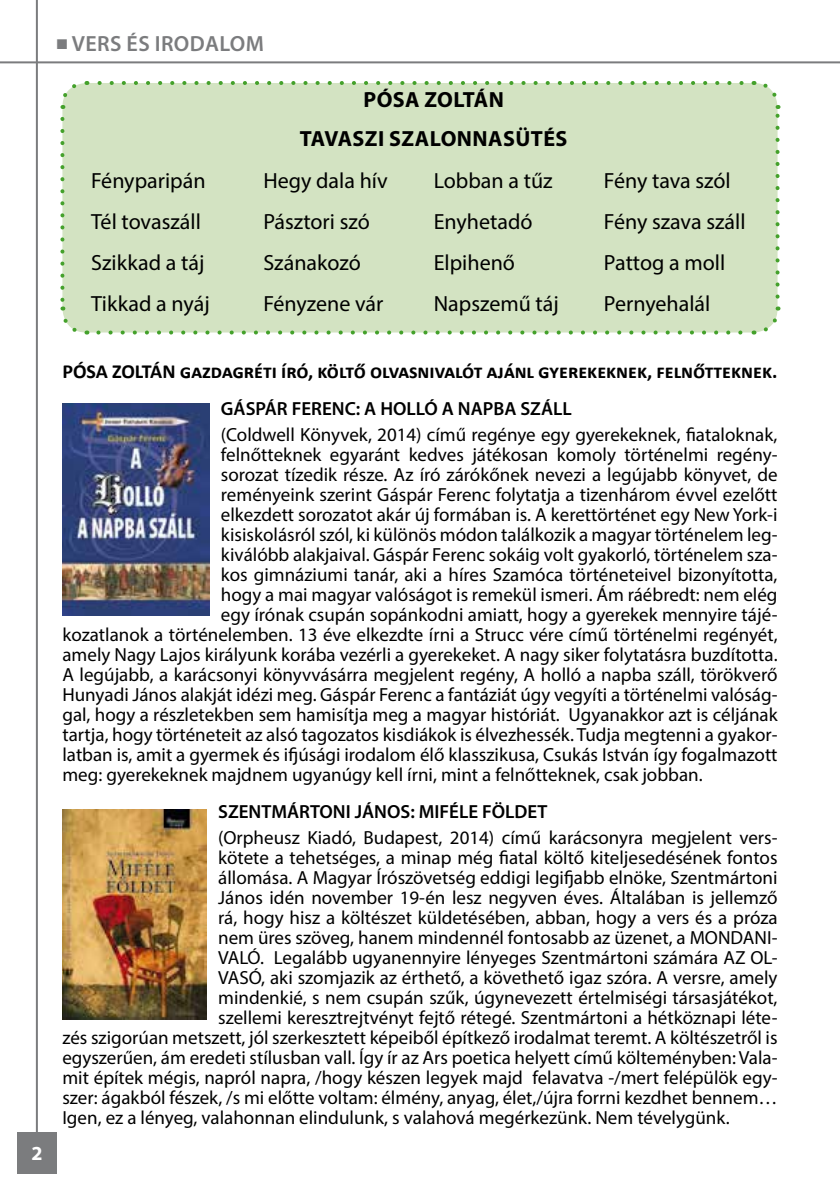
<style>
.page{position:relative;width:840px;height:1191px;background:#fff}
.page>*{position:absolute;margin:0;border:0;box-sizing:border-box;transform-origin:0 0}
.t1{font:22px/41px "Myriad Pro";color:#000}
.t2{font:700 22px/38.4px "Myriad Pro";letter-spacing:.02em;color:#000;text-align:center}
.t3{font:600 22px "Myriad Pro";letter-spacing:.02em;color:#7b7c7e}
.t4{font:700 20px "Calibri";color:#000}
.t5{font:700 20px "Myriad Pro";color:#fff}
.t6{font:19px/20px "Myriad Pro";color:#000;text-align:justify}
.t7{font:600 19px "Myriad Pro";color:#000}
</style>
<div class="page">
<div style="left:17px;top:1132px;width:40px;height:42px;background:#7b7c7e"></div>
<hr style="left:36px;top:0;width:2px;height:1136px;background:#7b7c7e">
<hr style="left:0;top:61px;width:839px;height:2px;background:#7b7c7e">
<div style="left:62px;top:83px;width:715px;height:249px;background:#d3e3c2;border-radius:24px"></div>
<svg style="left:98px;top:330px;width:649px;height:4px"></svg>
<svg style="left:60px;top:84px;width:19px;height:25px"></svg>
<svg style="left:60px;top:119px;width:27px;height:216px"></svg>
<svg style="left:760px;top:306px;width:21px;height:26px"></svg>
<svg style="left:753px;top:81px;width:26px;height:216px"></svg>
<svg style="left:86px;top:81px;width:655px;height:4px"></svg>
<img style="left:62px;top:810px;width:145px;height:209px">
<img style="left:62px;top:404px;width:147px;height:212px">
<p class="t3" style="left:57px;top:30px;width:209px">■ VERS ÉS IRODALOM</p>
<p class="t1" style="left:91px;top:160px;width:121px">Fényparipán<br>Tél tovaszáll<br>Szikkad a táj<br>Tikkad a nyáj</p>
<p class="t2" style="left:300px;top:80px;width:269px">PÓSA ZOLTÁN<br>TAVASZI SZALONNASÜTÉS</p>
<p class="t1" style="left:263px;top:160px;width:126px">Hegy dala hív<br>Pásztori szó<br>Szánakozó<br>Fényzene vár</p>
<p class="t1" style="left:433px;top:160px;width:127px">Lobban a tűz<br>Enyhetadó<br>Elpihenő<br>Napszemű táj</p>
<p class="t1" style="left:603px;top:160px;width:143px">Fény tava szól<br>Fény szava száll<br>Pattog a moll<br>Pernyehalál</p>
<p class="t5" style="left:31px;top:1140px;width:13px">2</p>
<p class="t4" style="left:62px;top:359px;width:716px">PÓSA ZOLTÁN gazdagréti író, költő olvasnivalót ajánl gyerekeknek, felnőtteknek.</p>
<p class="t7" style="left:221px;top:397px;width:342px">GÁSPÁR FERENC: A HOLLÓ A NAPBA SZÁLL</p>
<p class="t6" style="left:221px;top:424px;width:557px">(Coldwell Könyvek, 2014) című regénye egy gyerekeknek, fiataloknak,</p>
<p class="t6" style="left:221px;top:444px;width:557px">felnőtteknek egyaránt kedves játékosan komoly történelmi regény-</p>
<p class="t6" style="left:221px;top:464px;width:558px">sorozat tízedik része. Az író zárókőnek nevezi a legújabb könyvet, de</p>
<p class="t6" style="left:221px;top:484px;width:557px">reményeink szerint Gáspár Ferenc folytatja a tizenhárom évvel ezelőtt</p>
<p class="t6" style="left:221px;top:504px;width:557px">elkezdett sorozatot akár új formában is. A kerettörténet egy New York-i</p>
<p class="t6" style="left:221px;top:524px;width:558px">kisiskolásról szól, ki különös módon találkozik a magyar történelem leg-</p>
<p class="t6" style="left:221px;top:544px;width:557px">kiválóbb alakjaival. Gáspár Ferenc sokáig volt gyakorló, történelem sza-</p>
<p class="t6" style="left:221px;top:564px;width:557px">kos gimnáziumi tanár, aki a híres Szamóca történeteivel bizonyította,</p>
<p class="t6" style="left:221px;top:584px;width:557px">hogy a mai magyar valóságot is remekül ismeri. Ám ráébredt: nem elég</p>
<p class="t6" style="left:221px;top:604px;width:557px">egy írónak csupán sopánkodni amiatt, hogy a gyerekek mennyire tájé-</p>
<p class="t6" style="left:62px;top:624px;width:716px">kozatlanok a történelemben. 13 éve elkezdte írni a Strucc vére című történelmi regényét,</p>
<p class="t6" style="left:62px;top:644px;width:716px">amely Nagy Lajos királyunk korába vezérli a gyerekeket. A nagy siker folytatásra buzdította.</p>
<p class="t6" style="left:62px;top:664px;width:716px">A legújabb, a karácsonyi könyvvásárra megjelent regény, A holló a napba száll, törökverő</p>
<p class="t6" style="left:62px;top:684px;width:716px">Hunyadi János alakját idézi meg. Gáspár Ferenc a fantáziát úgy vegyíti a történelmi valóság-</p>
<p class="t6" style="left:62px;top:704px;width:716px">gal, hogy a részletekben sem hamisítja meg a magyar históriát. Ugyanakkor azt is céljának</p>
<p class="t6" style="left:62px;top:724px;width:716px">tartja, hogy történeteit az alsó tagozatos kisdiákok is élvezhessék. Tudja megtenni a gyakor-</p>
<p class="t6" style="left:62px;top:744px;width:716px">latban is, amit a gyermek és ifjúsági irodalom élő klasszikusa, Csukás István így fogalmazott</p>
<p class="t6" style="left:62px;top:764px;width:641px">meg: gyerekeknek majdnem ugyanúgy kell írni, mint a felnőtteknek, csak jobban.</p>
<p class="t7" style="left:218px;top:800px;width:241px">SZENTMÁRTONI JÁNOS: MI FÉLE</p>
<p class="t7" style="left:482px;top:800px;width:67px">FÖLDET</p>
<p class="t6" style="left:218px;top:827px;width:560px">(Orpheusz Kiadó, Budapest, 2014) című karácsonyra megjelent vers&shy;kötete a tehetséges, a minap még fiatal költő kiteljesedésének fontos állomása. A Magyar Írószövetség eddigi legifjabb elnöke, Szentmártoni János idén november 19-én lesz negyven éves. Általában is jellemző rá, hogy hisz a költészet küldetésében, abban, hogy a vers és a próza nem üres szöveg, hanem mindennél fontosabb az üzenet, a MON</p>
<p class="t6" style="left:730px;top:927px;width:48px">DANI-</p>
<p class="t6" style="left:218px;top:947px;width:560px">VALÓ. Legalább ugyanennyire lényeges Szentmártoni számára AZ OL-</p>
<p class="t6" style="left:218px;top:967px;width:560px">VASÓ, aki szomjazik az érthető, a követhető igaz szóra. A versre, amely</p>
<p class="t6" style="left:218px;top:987px;width:560px">mindenkié, s nem csupán szűk, úgynevezett értelmiségi társasjátékot,</p>
<p class="t6" style="left:218px;top:1007px;width:560px">szellemi keresztrejtvényt fejtő rétegé. Szentmártoni a hétköznapi léte-</p>
<p class="t6" style="left:62px;top:1027px;width:716px">zés szigorúan metszett, jól szerkesztett képeiből építkező irodalmat teremt. A költészetről is</p>
<p class="t6" style="left:62px;top:1047px;width:716px">egyszerűen, ám eredeti stílusban vall. Így ír az Ars poetica helyett című költeményben: Vala-</p>
<p class="t6" style="left:62px;top:1067px;width:716px">mit építek mégis, napról napra, /hogy készen legyek majd felavatva -/mert felépülök egy-</p>
<p class="t6" style="left:62px;top:1087px;width:716px">szer: ágakból fészek, /s mi előtte voltam: élmény, anyag, élet,/újra forrni kezdhet bennem…</p>
<p class="t6" style="left:62px;top:1107px;width:668px">Igen, ez a lényeg, valahonnan elindulunk, s valahová megérkezünk. Nem tévelygünk.</p>
</div>
